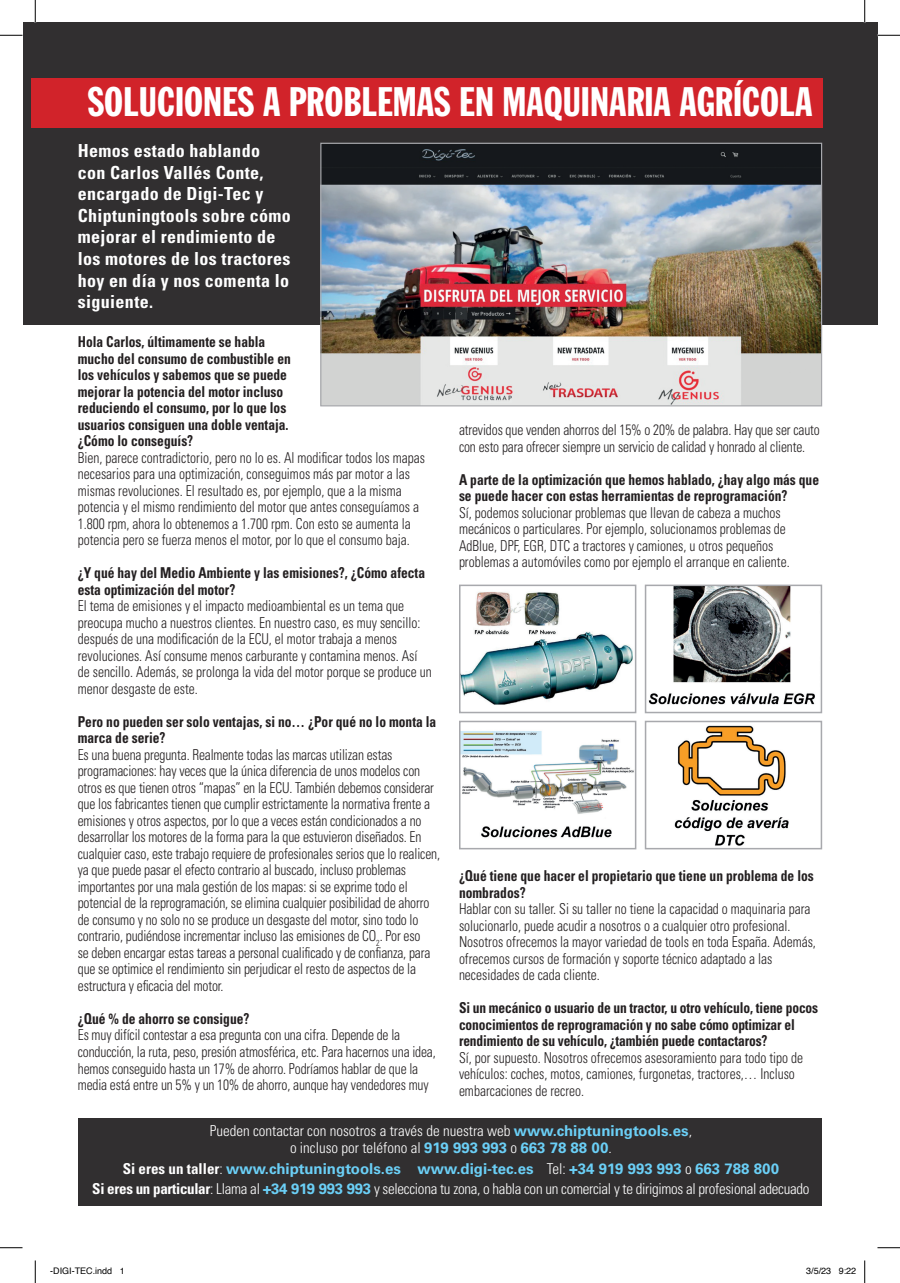
<style>
.page{position:relative;width:900px;height:1283px;background:#fff}
.page>*{position:absolute;margin:0;border:0;box-sizing:border-box;transform-origin:0 0}
.t1{font:40.5px "Franklin Gothic Extra Cond";color:#fff;scale:1.1 1}
.t2{font:700 condensed 18px/21.6px "Univers";letter-spacing:.02em;color:#fff}
.t3{font:300 condensed 15px/16.5px "Univers";color:#231f20;scale:.9 1}
.t4{font:700 condensed 15px/16.5px "Univers";color:#231f20;scale:.9 1}
.t5{font:300 condensed 15px/20.7px "Univers";letter-spacing:-.02em;color:#fff;text-align:center}
.t6{font:300 condensed 15px/16.5px "Univers";color:#fff;text-align:center}
.t7{font:9px "Helvetica";color:#000}
.s1{font-weight:700;font-stretch:normal;color:#6bcff6}
.s2{font-weight:700}
</style>
<div class="page">
<div style="left:22px;top:23px;width:855px;height:302px;background:#312f30"></div>
<div style="left:31px;top:78px;width:791px;height:50px;background:#d1232a"></div>
<img style="left:322px;top:145px;width:498px;height:259px">
<div style="left:320px;top:143px;width:502px;height:263px;border:1px solid #a8a9ad"></div>
<img style="left:462px;top:591px;width:171px;height:114px">
<div style="left:459px;top:584px;width:177px;height:129px;border:2px solid #a8a9ad"></div>
<img style="left:648px;top:587px;width:167px;height:118px">
<div style="left:645px;top:584px;width:177px;height:129px;border:2px solid #a8a9ad"></div>
<img style="left:462px;top:731px;width:171px;height:107px">
<div style="left:459px;top:720px;width:177px;height:129px;border:2px solid #a8a9ad"></div>
<img style="left:674px;top:725px;width:115px;height:121px">
<div style="left:645px;top:720px;width:177px;height:129px;border:2px solid #a8a9ad"></div>
<div style="left:78px;top:1117px;width:743px;height:88px;background:#312f30"></div>
<svg style="left:0;top:35px;width:22px;height:1px"></svg>
<svg style="left:877px;top:35px;width:23px;height:1px"></svg>
<svg style="left:0;top:1247px;width:22px;height:1px"></svg>
<svg style="left:877px;top:1247px;width:23px;height:1px"></svg>
<svg style="left:35px;top:0;width:1px;height:23px"></svg>
<svg style="left:35px;top:1260px;width:1px;height:22px"></svg>
<svg style="left:864px;top:0;width:1px;height:23px"></svg>
<svg style="left:864px;top:1260px;width:1px;height:22px"></svg>
<h1 class="t1" style="left:88px;top:80px;width:660px">SOLUCIONES A PROBLEMAS EN MAQUINARIA AGRÍCOLA</h1>
<p class="t2" style="left:78px;top:140px;width:214px">Hemos estado hablando con Carlos Vallés Conte, encargado de Digi-Tec y<br>Chiptuningtools sobre cómo mejorar el rendimiento de los motores de los tractores hoy en día y nos comenta lo siguiente.</p>
<p class="t4" style="left:78px;top:333px;width:238px">Hola Carlos, últimamente se habla mucho del consumo de combustible en los vehículos y sabemos que se puede mejorar la potencia del motor incluso reduciendo el consumo, por lo que los usuarios consiguen una doble ventaja. ¿Cómo lo conseguís?</p>
<p class="t3" style="left:78px;top:449px;width:387px">Bien, parece contradictorio, pero no lo es. Al modificar todos los mapas necesarios para una optimización, conseguimos más par motor a las mismas revoluciones. El resultado es, por ejemplo, que a la misma potencia y el mismo rendimiento del motor que antes conseguíamos a 1.800 rpm, ahora lo obtenemos a 1.700 rpm. Con esto se aumenta la potencia pero se fuerza menos el motor, por lo que el consumo baja.</p>
<p class="t4" style="left:78px;top:564px;width:387px">¿Y qué hay del Medio Ambiente y las emisiones?, ¿Cómo afecta esta optimización del motor?</p>
<p class="t3" style="left:78px;top:597px;width:395px">El tema de emisiones y el impacto medioambiental es un tema que preocupa mucho a nuestros clientes. En nuestro caso, es muy sencillo: después de una modificación de la ECU, el motor trabaja a menos revoluciones. Así consume menos carburante y contamina menos. Así de sencillo. Además, se prolonga la vida del motor porque se produce un menor desgaste de este.</p>
<p class="t4" style="left:78px;top:713px;width:400px">Pero no pueden ser solo ventajas, si no… ¿Por qué no lo monta la marca de serie?</p>
<p class="t3" style="left:78px;top:746px;width:404px">Es una buena pregunta. Realmente todas las marcas utilizan estas programaciones: hay veces que la única diferencia de unos modelos con otros es que tienen otros “mapas” en la ECU. También debemos considerar que los fabricantes tienen que cumplir estrictamente la normativa frente a emisiones y otros aspectos, por lo que a veces están condicionados a no desarrollar los motores de la forma para la que estuvieron diseñados. En cualquier caso, este trabajo requiere de profesionales serios que lo realicen, ya que puede pasar el efecto contrario al buscado, incluso problemas importantes por una mala gestión de los mapas: si se exprime todo el potencial de la reprogramación, se elimina cualquier posibilidad de ahorro de consumo y no solo no se produce un desgaste del motor, sino todo lo contrario, pudiéndose incrementar incluso las emisiones de CO<sub>2</sub>. Por eso<br>se deben encargar estas tareas a personal cualificado y de confianza, para que se optimice el rendimiento sin perjudicar el resto de aspectos de la estructura y eficacia del motor.</p>
<p class="t4" style="left:78px;top:1010px;width:192px">¿Qué % de ahorro se consigue?</p>
<p class="t3" style="left:78px;top:1026px;width:399px">Es muy difícil contestar a esa pregunta con una cifra. Depende de la conducción, la ruta, peso, presión atmosférica, etc. Para hacernos una idea, hemos conseguido hasta un 17% de ahorro. Podríamos hablar de que la media está entre un 5% y un 10% de ahorro, aunque hay vendedores muy</p>
<p class="t3" style="left:459px;top:422px;width:402px">atrevidos que venden ahorros del 15% o 20% de palabra. Hay que ser cauto con esto para ofrecer siempre un servicio de calidad y honrado al cliente.</p>
<p class="t4" style="left:459px;top:471px;width:401px">A parte de la optimización que hemos hablado, ¿hay algo más que se puede hacer con estas herramientas de reprogramación?</p>
<p class="t3" style="left:459px;top:504px;width:369px">Sí, podemos solucionar problemas que llevan de cabeza a muchos mecánicos o particulares. Por ejemplo, solucionamos problemas de AdBlue, DPF, EGR, DTC a tractores y camiones, u otros pequeños problemas a automóviles como por ejemplo el arranque en caliente.</p>
<p class="t4" style="left:459px;top:867px;width:396px">¿Qué tiene que hacer el propietario que tiene un problema de los nombrados?</p>
<p class="t3" style="left:459px;top:900px;width:398px">Hablar con su taller. Si su taller no tiene la capacidad o maquinaria para solucionarlo, puede acudir a nosotros o a cualquier otro profesional.<br>Nosotros ofrecemos la mayor variedad de tools en toda España. Además, ofrecemos cursos de formación y soporte técnico adaptado a las necesidades de cada cliente.</p>
<p class="t4" style="left:459px;top:999px;width:401px">Si un mecánico o usuario de un tractor, u otro vehículo, tiene pocos conocimientos de reprogramación y no sabe cómo optimizar el rendimiento de su vehículo, ¿también puede contactaros?</p>
<p class="t3" style="left:459px;top:1049px;width:384px">Sí, por supuesto. Nosotros ofrecemos asesoramiento para todo tipo de vehículos: coches, motos, camiones, furgonetas, tractores,… Incluso embarcaciones de recreo.</p>
<p class="t6" style="left:210px;top:1122px;width:483px">Pueden contactar con nosotros a través de nuestra web <span class="s1">www.chiptuningtools.es</span>, o incluso por teléfono al <span class="s1">919 993 993</span> o <span class="s1">663 78 88 00</span>.</p>
<p class="t5" style="left:92px;top:1157px;width:718px"><span class="s2">Si eres un taller</span>: <span class="s1">www.chiptuningtools.es www.digi-tec.es</span> Tel: <span class="s1">+34 919 993 993</span> o <span class="s1">663 788 800<br></span><span class="s2">Si eres un particular</span>: Llama al <span class="s1">+34 919 993 993</span> y selecciona tu zona, o habla con un comercial y te dirigimos al profesional adecuado</p>
<p class="t7" style="left:50px;top:1263px;width:76px">-DIGI-TEC.indd 1</p>
<p class="t7" style="left:806px;top:1263px;width:52px">3/5/23 9:22</p>
</div>
